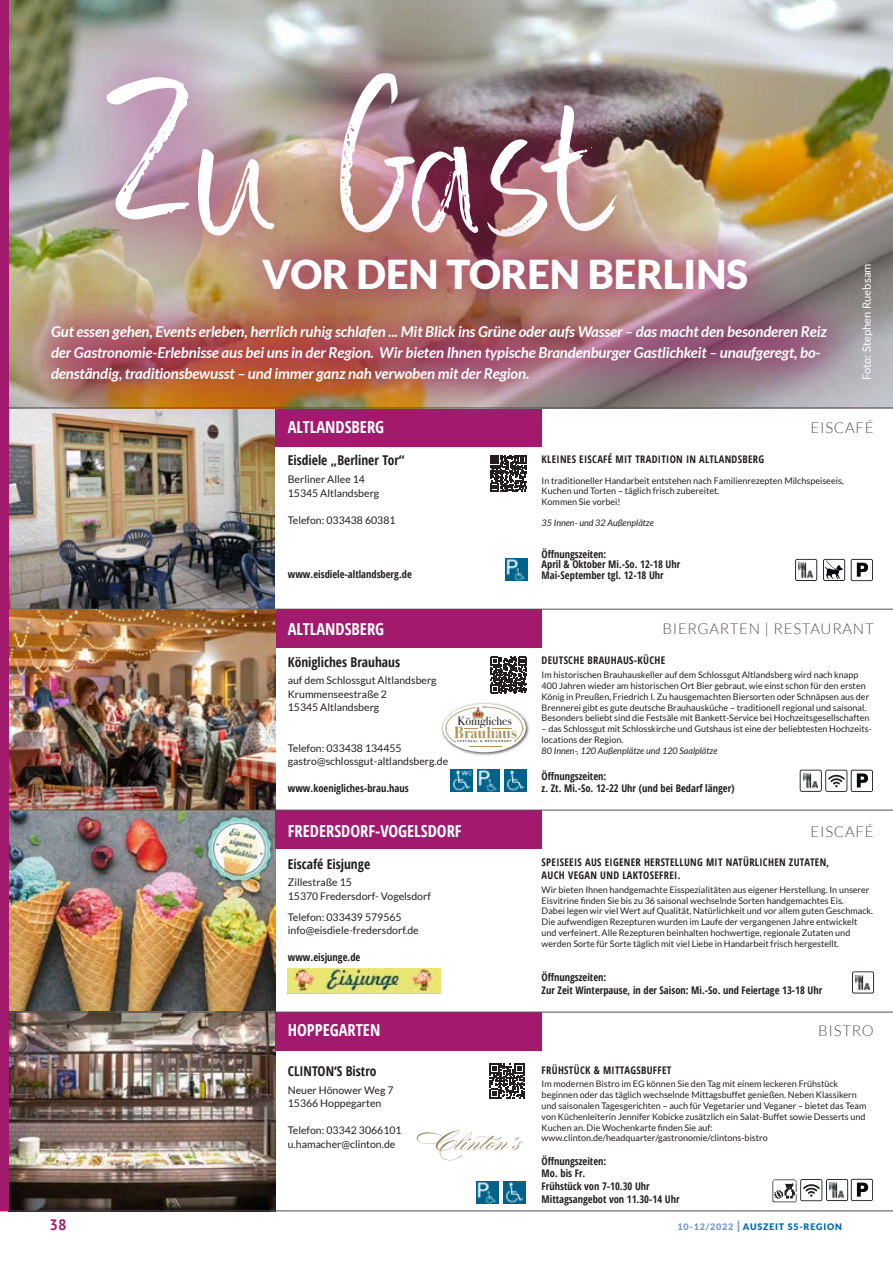
<style>
.page{position:relative;width:893px;height:1263px;background:#fff}
.page>*{position:absolute;margin:0;border:0;box-sizing:border-box;transform-origin:0 0}
.t1{font:228px "DK Konditorei";letter-spacing:-.025em;color:#fff}
.t2{font:900 39.9px "Lato";color:#fff}
.t3{font:700 condensed 16.5px "Open Sans";color:#fff}
.t4{font:700 16.2px "Bodoni Svty Two OSITCTT";color:#b09657}
.t5{font:italic 700 15px/21px "Lato";letter-spacing:-.01em;color:#fff}
.t6{font:300 15px "Lato";letter-spacing:.05em;color:#584e52}
.t7{font:700 15px "PT Sans";color:#a11a6e}
.t8{font:700 condensed 13.5px "Open Sans";color:#231f20}
.t9{font:12px "Bodoni Svty Two OSITCTT";color:#231f20}
.t10{font:11.25px "Lato";letter-spacing:.005em;color:#fff}
.t11{font:700 condensed 10.5px/12.6px "Open Sans";color:#231f20}
.t12{font:10.5px/13.5px "Lato";color:#231f20}
.t13{font:700 condensed 10.5px/12.6px "Open Sans";letter-spacing:.03em;color:#231f20}
.t14{font:9px/10.8px "Lato";color:#231f20}
.t15{font:italic 9px "Lato";color:#231f20}
.t16{font:900 9px "Lato";letter-spacing:.09em;color:#0166b3}
.t17{font:700 2.85px "PT Sans";letter-spacing:.4em;color:#231f20}
.s1{color:#7498ce}
.s2{font-size:12px;color:#7498ce}
</style>
<div class="page">
<img style="left:9px;top:425px;width:266px;height:785px">
<img style="left:288px;top:968px;width:152px;height:25px">
<svg style="left:852px;top:971px;width:22px;height:22px"></svg>
<div style="left:853px;top:972px;width:20px;height:21px;background:#fff"></div>
<img style="left:854px;top:974px;width:17px;height:16px">
<div style="left:275px;top:409px;width:266px;height:38px;background:#a11a6e"></div>
<div style="left:275px;top:609px;width:267px;height:39px;background:#a11a6e"></div>
<div style="left:275px;top:810px;width:267px;height:39px;background:#a11a6e"></div>
<div style="left:275px;top:1012px;width:267px;height:39px;background:#a11a6e"></div>
<img style="left:9px;top:0;width:884px;height:408px">
<svg style="left:490px;top:657px;width:37px;height:36px"></svg>
<svg style="left:490px;top:455px;width:37px;height:36px"></svg>
<svg style="left:851px;top:559px;width:22px;height:22px"></svg>
<div style="left:852px;top:560px;width:20px;height:20px;background:#fff"></div>
<svg style="left:857px;top:563px;width:11px;height:14px"></svg>
<div style="left:441px;top:702px;width:88px;height:54px;background:#231f20;opacity:.75"></div>
<div style="left:443px;top:704px;width:83px;height:48px;background:#fff;border-radius:50%"></div>
<hr style="left:469px;top:746px;width:32px;height:1px;background:#b09657">
<svg style="left:445px;top:707px;width:79px;height:35px"></svg>
<img style="left:45px;top:10px;width:634px;height:272px">
<svg style="left:221px;top:215px;width:569px;height:67px;background:#b47e79"></svg>
<img style="left:478px;top:770px;width:22px;height:22px">
<img style="left:450px;top:770px;width:22px;height:22px">
<img style="left:505px;top:770px;width:22px;height:22px">
<svg style="left:795px;top:559px;width:22px;height:22px"></svg>
<div style="left:796px;top:560px;width:20px;height:20px;background:#fff"></div>
<img style="left:798px;top:562px;width:16px;height:16px">
<svg style="left:823px;top:559px;width:22px;height:22px"></svg>
<div style="left:824px;top:560px;width:20px;height:20px;background:#fff"></div>
<svg style="left:825px;top:560px;width:18px;height:19px"></svg>
<img style="left:505px;top:559px;width:22px;height:22px">
<svg style="left:851px;top:770px;width:22px;height:22px"></svg>
<div style="left:852px;top:770px;width:20px;height:21px;background:#fff"></div>
<svg style="left:857px;top:773px;width:11px;height:14px"></svg>
<svg style="left:825px;top:770px;width:22px;height:22px"></svg>
<div style="left:826px;top:770px;width:20px;height:21px;background:#fff"></div>
<svg style="left:828px;top:775px;width:17px;height:12px"></svg>
<svg style="left:800px;top:770px;width:22px;height:22px"></svg>
<div style="left:801px;top:770px;width:20px;height:21px;background:#fff"></div>
<img style="left:802px;top:773px;width:16px;height:16px">
<hr style="left:0;top:609px;width:893px;height:1px;background:#584e52">
<hr style="left:0;top:1210px;width:893px;height:1px;background:#584e52">
<hr style="left:6px;top:1012px;width:887px;height:1px;background:#584e52">
<img style="left:9px;top:282px;width:859px;height:143px">
<hr style="left:0;top:408px;width:893px;height:1px;background:#584e52">
<hr style="left:10px;top:810px;width:883px;height:1px;background:#584e52">
<div style="left:0;top:0;width:9px;height:1210px;background:#a11a6e"></div>
<svg style="left:489px;top:1063px;width:36px;height:35px"></svg>
<img style="left:476px;top:1181px;width:22px;height:22px">
<img style="left:503px;top:1181px;width:22px;height:22px">
<svg style="left:417px;top:1130px;width:106px;height:30px"></svg>
<svg style="left:851px;top:1179px;width:22px;height:22px"></svg>
<div style="left:852px;top:1180px;width:20px;height:20px;background:#fff"></div>
<svg style="left:857px;top:1182px;width:11px;height:14px"></svg>
<svg style="left:826px;top:1179px;width:22px;height:22px"></svg>
<div style="left:827px;top:1180px;width:20px;height:20px;background:#fff"></div>
<img style="left:829px;top:1182px;width:16px;height:16px">
<svg style="left:800px;top:1179px;width:22px;height:22px"></svg>
<div style="left:801px;top:1180px;width:20px;height:20px;background:#fff"></div>
<svg style="left:803px;top:1184px;width:17px;height:13px"></svg>
<img style="left:772px;top:1179px;width:25px;height:23px">
<h1 class="t1" style="left:102px;top:44px;width:521px">Zu Gast</h1>
<h2 class="t2" style="left:262px;top:251px;width:487px">VOR DEN TOREN BERLINS</h2>
<p class="t10" style="left:861px;top:380px;width:119px;rotate:-90deg">Foto: Stephen Ruebsam</p>
<p class="t5" style="left:51px;top:322px;width:777px">Gut essen gehen, Events erleben, herrlich ruhig schlafen ... Mit Blick ins Grüne oder aufs Wasser – das macht den besonderen Reiz der Gastronomie-Erlebnisse aus bei uns in der Region. Wir bieten Ihnen typische Brandenburger Gastlichkeit – unaufgeregt, bo&shy;denständig, traditionsbewusst – und immer ganz nah verwoben mit der Region.</p>
<h3 class="t3" style="left:288px;top:416px;width:98px">ALTLANDSBERG</h3>
<h3 class="t6" style="left:810px;top:420px;width:65px">EISCAFÉ</h3>
<h3 class="t8" style="left:288px;top:451px;width:118px">Eisdiele „Berliner Tor“</h3>
<p class="t12" style="left:288px;top:472px;width:93px">Berliner Allee 14<br>15345 Altlandsberg</p>
<p class="t12" style="left:288px;top:513px;width:109px">Telefon: 033438 60381</p>
<p class="t13" style="left:542px;top:453px;width:224px">KLEINES EISCAFÉ MIT TRADITION IN ALTLANDSBERG</p>
<p class="t14" style="left:542px;top:475px;width:304px">In traditioneller Handarbeit entstehen nach Familienrezepten Milchspeiseeis,<br>Kuchen und Torten – täglich frisch zubereitet.<br>Kommen Sie vorbei!</p>
<p class="t15" style="left:542px;top:518px;width:114px">35 Innen- und 32 Außenplätze</p>
<p class="t11" style="left:542px;top:548px;width:140px;line-height:10.5px">Öffnungszeiten:<br>April &amp; Oktober Mi.-So. 12-18 Uhr<br>Mai-September tgl. 12-18 Uhr</p>
<p class="t11" style="left:288px;top:567px;width:126px">www.eisdiele-altlandsberg.de</p>
<h3 class="t3" style="left:288px;top:617px;width:98px">ALTLANDSBERG</h3>
<h3 class="t6" style="left:662px;top:621px;width:213px">BIERGARTEN | RESTAURANT</h3>
<h3 class="t8" style="left:288px;top:652px;width:114px">Königliches Brauhaus</h3>
<p class="t12" style="left:288px;top:674px;width:150px">auf dem Schlossgut Altlandsberg<br>Krummenseestraße 2<br>15345 Altlandsberg</p>
<p class="t12" style="left:288px;top:741px;width:162px">Telefon: 033438 134455 gastro@schlossgut-altlandsberg.de</p>
<p class="t11" style="left:288px;top:782px;width:122px">www.koenigliches-brau.haus</p>
<p class="t13" style="left:542px;top:654px;width:125px">DEUTSCHE BRAUHAUS-KÜCHE</p>
<p class="t14" style="left:542px;top:669px;width:329px">Im historischen Brauhauskeller auf dem Schlossgut Altlandsberg wird nach knapp 400 Jahren wieder am historischen Ort Bier gebraut, wie einst schon für den ersten König in Preußen, Friedrich I. Zu hausgemachten Biersorten oder Schnäpsen aus der Brennerei gibt es gute deutsche Brauhausküche – traditionell regional und saisonal.<br>Besonders beliebt sind die Festsäle mit Bankett-Service bei Hochzeitsgesellschaften</p>
<p class="t14" style="left:542px;top:723px;width:332px">– das Schlossgut mit Schlosskirche und Gutshaus ist eine der beliebtesten Hochzeits&shy;locations der Region.</p>
<p class="t15" style="left:542px;top:745px;width:177px">80 Innen-, 120 Außenplätze und 120 Saalplätze</p>
<p class="t11" style="left:542px;top:769px;width:194px">Öffnungszeiten:<br>z. Zt. Mi.-So. 12-22 Uhr (und bei Bedarf länger)</p>
<h3 class="t9" style="left:457px;top:714px;width:56px">Königliches</h3>
<h3 class="t4" style="left:454px;top:723px;width:64px">Brauhaus</h3>
<p class="t17" style="left:457px;top:739px;width:55px">FESTSAAL &amp; RESTAURANT</p>
<h3 class="t3" style="left:288px;top:819px;width:175px">FREDERSDORF-VOGELSDORF</h3>
<h3 class="t6" style="left:810px;top:823px;width:65px">EISCAFÉ</h3>
<h3 class="t8" style="left:288px;top:854px;width:84px">Eiscafé Eisjunge</h3>
<p class="t12" style="left:288px;top:876px;width:145px">Zillestraße 15<br>15370 Fredersdorf- Vogelsdorf</p>
<p class="t12" style="left:288px;top:910px;width:132px">Telefon: 033439 579565 info@eisdiele-fredersdorf.de</p>
<p class="t11" style="left:288px;top:951px;width:74px">www.eisjunge.de</p>
<p class="t13" style="left:542px;top:856px;width:289px">SPEISEEIS AUS EIGENER HERSTELLUNG MIT NATÜRLICHEN ZUTATEN,<br>AUCH VEGAN UND LAKTOSEFREI.</p>
<p class="t14" style="left:542px;top:884px;width:333px">Wir bieten Ihnen handgemachte Eisspezialitäten aus eigener Herstellung. In unserer Eisvitrine finden Sie bis zu 36 saisonal wechselnde Sorten handgemachtes Eis.<br>Dabei legen wir viel Wert auf Qualität, Natürlichkeit und vor allem guten Geschmack.<br>Die aufwendigen Rezepturen wurden im Laufe der vergangenen Jahre entwickelt und verfeinert. Alle Rezepturen beinhalten hochwertige, regionale Zutaten und werden Sorte für Sorte täglich mit viel Liebe in Handarbeit frisch hergestellt.</p>
<p class="t11" style="left:542px;top:970px;width:282px">Öffnungszeiten:<br>Zur Zeit Winterpause, in der Saison: Mi.-So. und Feiertage 13-18 Uhr</p>
<h3 class="t3" style="left:288px;top:1019px;width:94px">HOPPEGARTEN</h3>
<h3 class="t6" style="left:818px;top:1022px;width:57px">BISTRO</h3>
<h3 class="t8" style="left:288px;top:1062px;width:90px">CLINTON‘S Bistro</h3>
<p class="t12" style="left:288px;top:1083px;width:107px">Neuer Hönower Weg 7<br>15366 Hoppegarten</p>
<p class="t12" style="left:288px;top:1123px;width:115px">Telefon: 03342 3066101 u.hamacher@clinton.de</p>
<p class="t13" style="left:542px;top:1063px;width:131px">FRÜHSTÜCK &amp; MITTAGSBUFFET</p>
<p class="t14" style="left:542px;top:1079px;width:326px">Im modernen Bistro im EG können Sie den Tag mit einem leckeren Frühstück beginnen oder das täglich wechselnde Mittagsbuffet genießen. Neben Klassikern und saisonalen Tagesgerichten – auch für Vegetarier und Veganer – bietet das Team von Küchenleiterin Jennifer Kobicke zusätzlich ein Salat-Buffet sowie Desserts und Kuchen an. Die Wochenkarte finden Sie auf: www.clinton.de/headquarter/gastronomie/clintons-bistro</p>
<p class="t11" style="left:542px;top:1154px;width:139px">Öffnungszeiten:<br>Mo. bis Fr.<br>Frühstück von 7-10.30 Uhr<br>Mittagsangebot von 11.30-14 Uhr</p>
<h3 class="t7" style="left:50px;top:1214px;width:19px">38</h3>
<p class="t16" style="left:677px;top:1221px;width:166px"><span class="s1">10-12/2022</span> <span class="s2">|</span> AUSZEIT S5-REGION</p>
</div>
